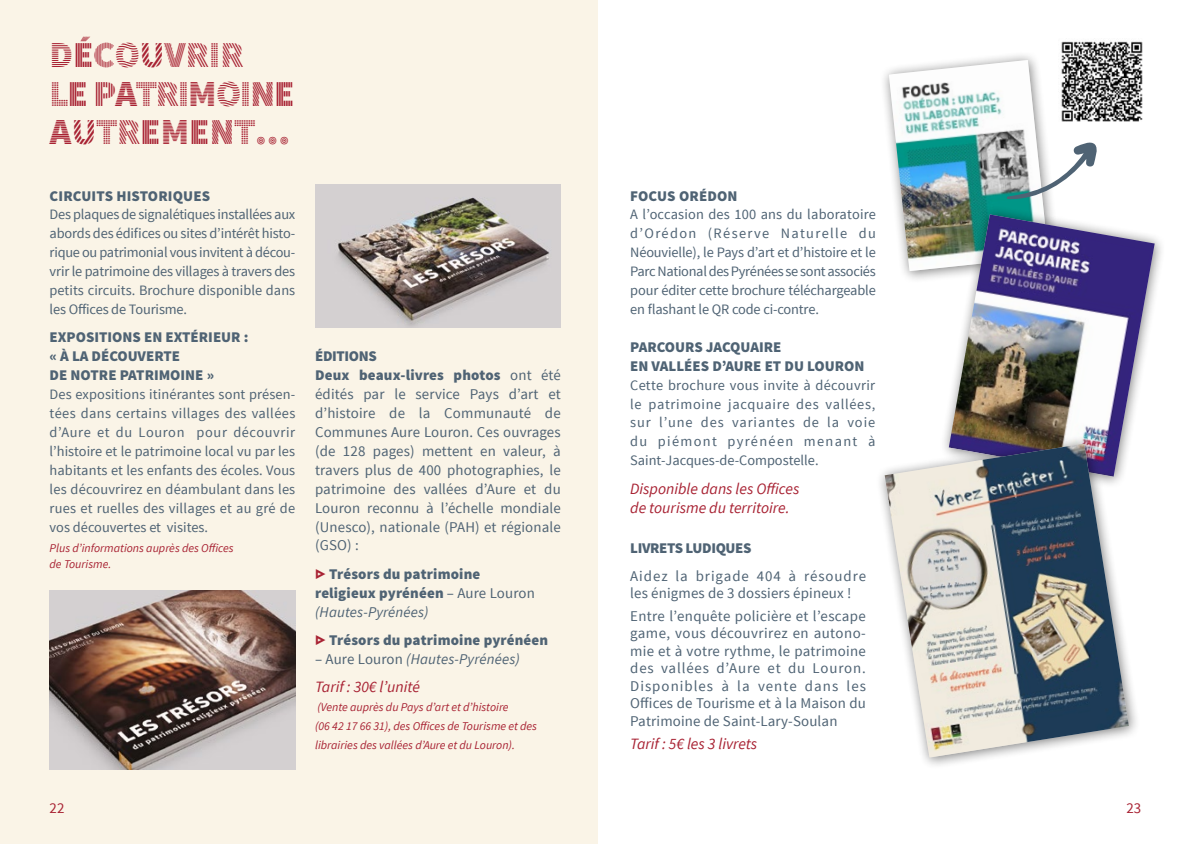
<style>
.page{position:relative;width:1191px;height:844px;background:#fff}
.page>*{position:absolute;margin:0;border:0;box-sizing:border-box;transform-origin:0 0}
.t1{font:36.75px/38.1px "Source Sans Pro DISPLAY";color:#a82233}
.t2{font:italic 15.75px/18.9px "Source Sans Pro";color:#a82233}
.t3{font:14.88px/18.9px "Source Sans Pro";letter-spacing:.01em;color:#4f6374}
.t4{font:900 14.88px/18.9px "Source Sans Pro";color:#4f6374}
.t5{font:italic 14.88px "Source Sans Pro";letter-spacing:.01em;color:#4f6374}
.t6{font:900 14.88px "Source Sans Pro";letter-spacing:-.025em;color:#4f6374}
.t7{font:14.88px "Source Sans Pro";color:#a82233}
.t8{font:14.35px/18.9px "Source Sans Pro";color:#4f6374;text-align:justify}
.t9{font:italic 11.9px/18.9px "Source Sans Pro";color:#a82233}
.s1{font-weight:900}
.s2{font-size:17.5px;color:#a82233}
.s3{font-weight:400}
.s4{font-weight:400;font-style:italic}
.s5{font-style:normal}
</style>
<div class="page">
<div style="left:0;top:0;width:597px;height:843px;background:#faf4e7"></div>
<img style="left:315px;top:185px;width:245px;height:142px">
<img style="left:50px;top:590px;width:245px;height:179px">
<div style="left:879px;top:50px;width:182px;height:233px;background:#000;opacity:.5"></div>
<img style="left:1058px;top:41px;width:85px;height:81px">
<div style="left:939px;top:204px;width:227px;height:284px;background:#fff"></div>
<img style="left:948px;top:227px;width:206px;height:206px">
<div style="left:874px;top:433px;width:266px;height:336px;background:#000;opacity:.5"></div>
<img style="left:884px;top:443px;width:244px;height:314px">
<img style="left:888px;top:60px;width:210px;height:211px">
<h1 class="t1" style="left:50px;top:37px;width:246px">DÉCOUVRIR<br>LE PATRIMOINE<br>AUTREMENT...</h1>
<p class="t4" style="left:50px;top:187px;width:162px">CIRCUITS HISTORIQUES</p>
<p class="t8" style="left:50px;top:205px;width:247px">Des plaques de signalétiques installées aux abords des édifices ou sites d’intérêt histo&shy;rique ou patrimonial vous invitent à décou&shy;vrir le patrimoine des villages à travers des petits circuits. Brochure disponible dans les Offices de Tourisme.</p>
<p class="t4" style="left:50px;top:328px;width:200px">EXPOSITIONS EN EXTÉRIEUR : « À LA DÉCOUVERTE<br>DE NOTRE PATRIMOINE »</p>
<p class="t8" style="left:50px;top:385px;width:247px">Des expositions itinérantes sont présen&shy;tées dans certains villages des vallées d’Aure et du Louron pour découvrir l’histoire et le patrimoine local vu par les habitants et les enfants des écoles. Vous les découvrirez en déambulant dans les rues et ruelles des villages et au gré de vos découvertes et visites.</p>
<p class="t9" style="left:50px;top:540px;width:185px;line-height:15.8px">Plus d’informations auprès des Offices de Tourisme.</p>
<p class="t3" style="left:315px;top:347px;width:247px"><span class="s1">ÉDITIONS<br>Deux beaux-livres photos</span> ont été édités par le service Pays d’art et d’histoire de la Communauté de<br>Communes Aure Louron. Ces ouvrages (de 128 pages) mettent en valeur, à travers plus de 400 photographies, le patrimoine des vallées d’Aure et du<br>Louron reconnu à l’échelle mondiale (Unesco), nationale (PAH) et régionale (GSO) :</p>
<p class="t4" style="left:315px;top:565px;width:221px"><span class="s2">▷</span> Trésors du patrimoine religieux pyrénéen <span class="s3">– Aure Louron </span><span class="s4">(Hautes-Pyrénées)</span></p>
<p class="t4" style="left:315px;top:631px;width:235px"><span class="s2">▷</span> Trésors du patrimoine pyrénéen</p>
<p class="t5" style="left:315px;top:649px;width:206px"><span class="s5">– Aure Louron</span> (Hautes-Pyrénées)</p>
<p class="t2" style="left:315px;top:677px;width:106px">Tarif : 30€ l’unité</p>
<p class="t9" style="left:315px;top:697px;width:223px">(Vente auprès du Pays d’art et d’histoire<br>(06 42 17 66 31), des Offices de Tourisme et des librairies des vallées d’Aure et du Louron).</p>
<p class="t4" style="left:630px;top:187px;width:109px">FOCUS ORÉDON</p>
<p class="t8" style="left:630px;top:205px;width:247px">A l’occasion des 100 ans du laboratoire d’Orédon (Réserve Naturelle du Néouvielle), le Pays d’art et d’histoire et le Parc National des Pyrénées se sont associés pour éditer cette brochure téléchargeable en flashant le QR code ci-contre.</p>
<p class="t4" style="left:630px;top:338px;width:236px">PARCOURS JACQUAIRE<br>EN VALLÉES D’AURE ET DU LOURON</p>
<p class="t8" style="left:630px;top:375px;width:247px">Cette brochure vous invite à découvrir le patrimoine jacquaire des vallées, sur l’une des variantes de la voie du piémont pyrénéen menant à Saint-Jacques-de-Compostelle.</p>
<p class="t2" style="left:630px;top:479px;width:171px">Disponible dans les Offices de tourisme du territoire.</p>
<p class="t6" style="left:630px;top:538px;width:123px">LIVRETS LUDIQUES</p>
<p class="t3" style="left:630px;top:567px;width:237px;line-height:17.5px">Aidez la brigade 404 à résoudre les énigmes de 3 dossiers épineux !</p>
<p class="t3" style="left:630px;top:607px;width:237px;line-height:17.5px;text-align:justify">Entre l’enquête policière et l’escape game, vous découvrirez en autono&shy;mie et à votre rythme, le patrimoine des vallées d’Aure et du Louron.<br>Disponibles à la vente dans les Offices de Tourisme et à la Maison du Patrimoine de Saint-Lary-Soulan</p>
<p class="t2" style="left:630px;top:734px;width:128px">Tarif : 5€ les 3 livrets</p>
<p class="t7" style="left:50px;top:798px;width:16px">22</p>
<p class="t7" style="left:1126px;top:798px;width:16px">23</p>
</div>
